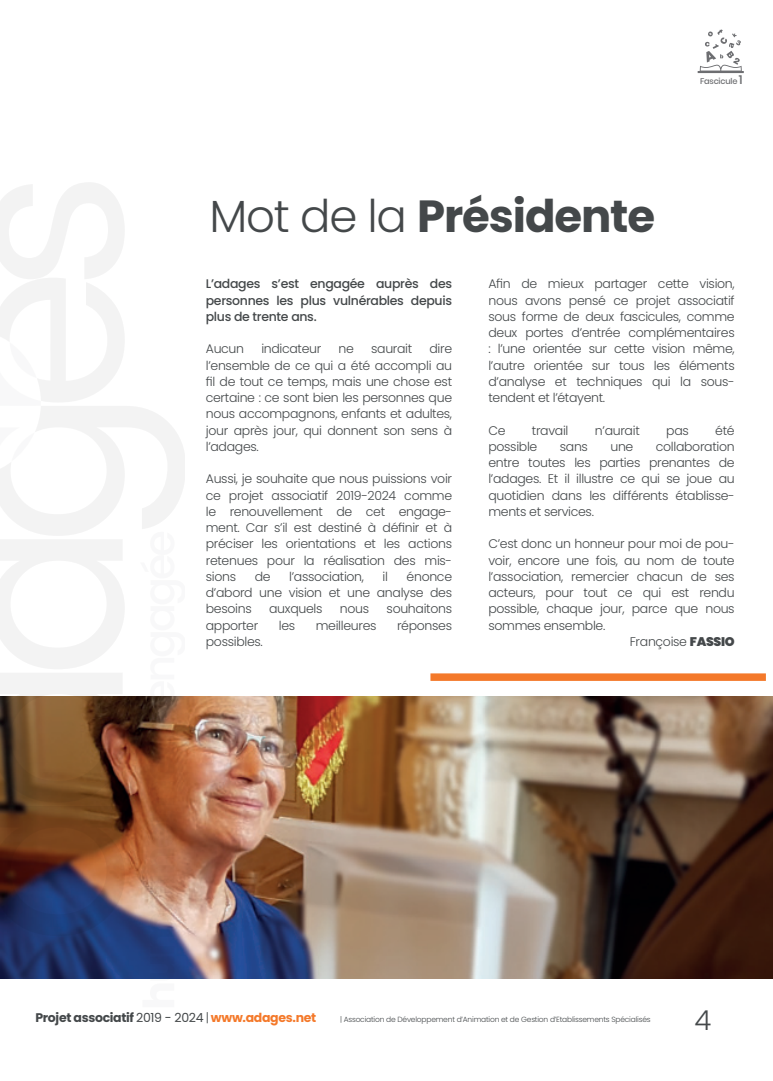
<style>
.page{position:relative;width:773px;height:1081px;background:#fff}
.page>*{position:absolute;margin:0;border:0;box-sizing:border-box;transform-origin:0 0}
.t1{font:700 45px "Poppins";letter-spacing:-.025em;color:#44484a}
.t2{font:300 27.5px "Poppins";color:#44484a}
.t3{font:300 12.5px/16.2px "Poppins";letter-spacing:-.025em;color:#44484a;text-align:justify}
.t4{font:500 12.5px/16.2px "Poppins";letter-spacing:-.025em;color:#44484a;text-align:justify}
.t5{font:700 12.5px "Poppins";letter-spacing:-.025em;color:#44484a}
.t6{font:500 8.25px "Poppins";letter-spacing:-.025em;color:#6d6e71}
.t7{font:300 7.5px "Poppins";letter-spacing:-.025em;color:#44484a}
.s1{font-weight:300}
.s2{font-size:12.38px}
.s3{font-weight:900}
.s4{font-weight:400}
.s5{color:#f4792a}
</style>
<div class="page">
<svg style="left:0;top:183px;width:185px;height:796px"></svg>
<svg style="left:697px;top:29px;width:46px;height:44px"></svg>
<img style="left:0;top:696px;width:772px;height:282px">
<div style="left:430px;top:673px;width:335px;height:8px;background:#f4792a"></div>
<h1 class="t1" style="left:209px;top:194px;width:447px"><span class="s1">Mot de la</span> Présidente</h1>
<p class="t6" style="left:700px;top:78px;width:44px">Fascicule <span class="s2">1</span></p>
<p class="t4" style="left:206px;top:276px;width:248px">L’adages s’est engagée auprès des personnes les plus vulnérables depuis plus de trente ans.</p>
<p class="t3" style="left:206px;top:341px;width:40px">Aucun</p>
<p class="t3" style="left:261px;top:341px;width:62px">indicateur</p>
<p class="t3" style="left:338px;top:341px;width:17px">ne</p>
<p class="t3" style="left:371px;top:341px;width:43px">saurait</p>
<p class="t3" style="left:206px;top:341px;width:248px;text-indent:223px">dire l’ensemble de ce qui a été accompli au fil de tout ce temps, mais une chose est certaine : ce sont bien les personnes que nous accompagnons, enfants et adultes, jour après jour, qui donnent son sens à l’adages.</p>
<p class="t3" style="left:206px;top:471px;width:248px">Aussi, je souhaite que nous puissions voir ce projet associatif 2019-2024 comme le renouvellement de cet engage&shy;ment. Car s’il est destiné à définir et à préciser les orientations et les actions retenues pour la réalisation des mis&shy;sions</p>
<p class="t3" style="left:206px;top:568px;width:248px;text-indent:201px">énonce d’abord une vision et une analyse des besoins</p>
<p class="t3" style="left:255px;top:568px;width:17px">de</p>
<p class="t3" style="left:289px;top:568px;width:76px">l’association,</p>
<p class="t3" style="left:382px;top:568px;width:7px">il</p>
<p class="t3" style="left:269px;top:601px;width:55px">auxquels</p>
<p class="t3" style="left:340px;top:601px;width:31px">nous</p>
<p class="t3" style="left:386px;top:601px;width:67px">souhaitons</p>
<p class="t3" style="left:206px;top:617px;width:54px">apporter</p>
<p class="t3" style="left:279px;top:617px;width:18px">les</p>
<p class="t3" style="left:316px;top:617px;width:62px">meilleures</p>
<p class="t3" style="left:397px;top:617px;width:57px">réponses</p>
<p class="t3" style="left:206px;top:633px;width:58px">possibles.</p>
<p class="t3" style="left:488px;top:276px;width:248px">Afin de mieux partager cette vision, nous avons pensé ce projet associatif sous forme de deux fascicules, comme deux portes d’entrée complémentaires : l’une orientée sur cette vision même, l’autre orientée sur tous les éléments d’analyse et techniques qui la sous&shy;tendent et l’étayent.</p>
<p class="t3" style="left:488px;top:422px;width:19px">Ce</p>
<p class="t3" style="left:532px;top:422px;width:38px">travail</p>
<p class="t3" style="left:595px;top:422px;width:46px">n’aurait</p>
<p class="t3" style="left:666px;top:422px;width:24px">pas</p>
<p class="t3" style="left:715px;top:422px;width:21px">été</p>
<p class="t3" style="left:488px;top:438px;width:50px">possible</p>
<p class="t3" style="left:559px;top:438px;width:30px">sans</p>
<p class="t3" style="left:610px;top:438px;width:24px">une</p>
<p class="t3" style="left:488px;top:438px;width:248px;text-indent:167px">collaboration entre toutes les parties prenantes de l’adages. Et il illustre ce qui se joue au quotidien dans les différents établisse&shy;ments et services.</p>
<p class="t3" style="left:488px;top:536px;width:248px">C’est donc un honneur pour moi de pou-</p>
<p class="t3" style="left:488px;top:552px;width:248px">voir, encore une fois, au nom de toute</p>
<p class="t3" style="left:488px;top:568px;width:248px">l’association, remercier chacun de ses</p>
<p class="t3" style="left:488px;top:585px;width:248px">acteurs, pour tout ce qui est rendu</p>
<p class="t3" style="left:488px;top:601px;width:248px">possible, chaque jour, parce que nous</p>
<p class="t3" style="left:488px;top:617px;width:118px">sommes ensemble.</p>
<p class="t3" style="left:629px;top:633px;width:106px">Françoise <span class="s3">FASSIO</span></p>
<p class="t5" style="left:35px;top:1011px;width:282px">Projet associatif <span class="s4">2019 - 2024</span> <span class="s1">|</span> <span class="s5">www.adages.net</span></p>
<p class="t7" style="left:340px;top:1015px;width:312px">| Association de Développement d’Animation et de Gestion d’Etablissements Spécialisés</p>
<h2 class="t2" style="left:694px;top:1004px;width:18px">4</h2>
</div>
